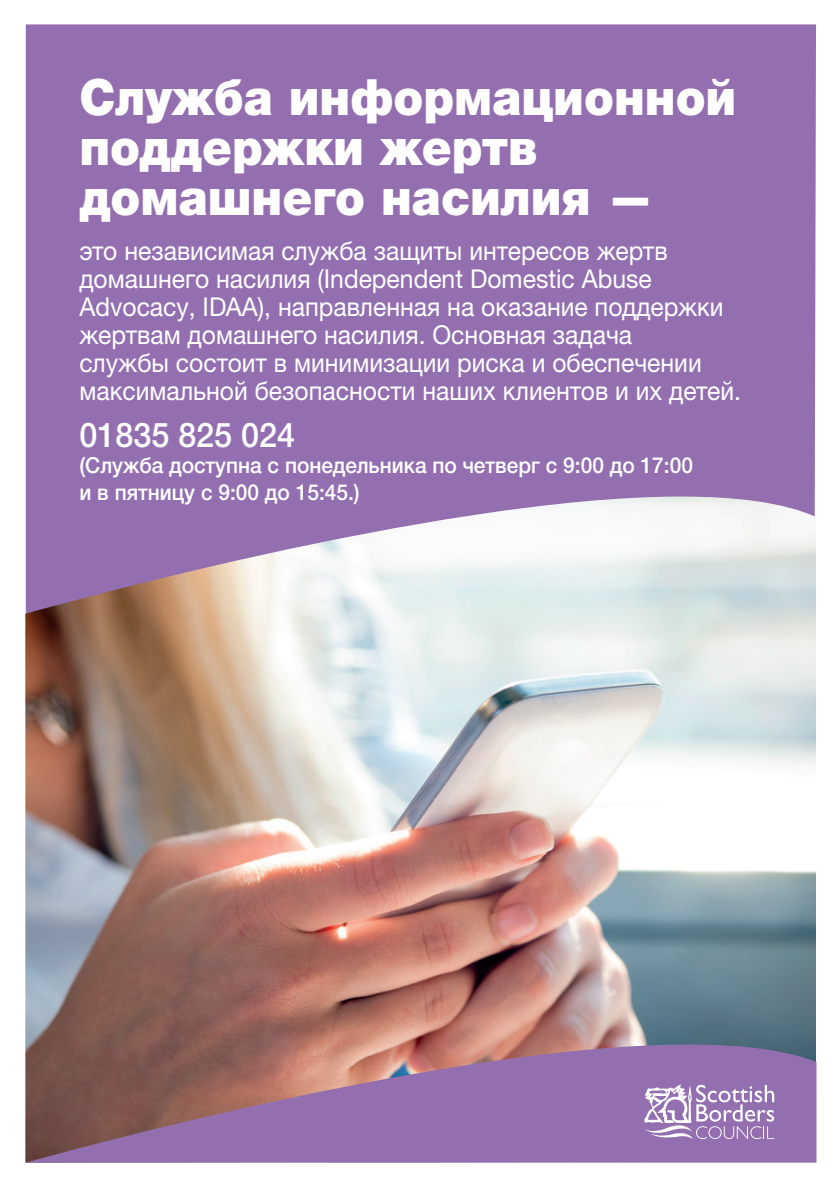
<style>
.page{position:relative;width:840px;height:1191px;background:#fff}
.page>*{position:absolute;margin:0;border:0;box-sizing:border-box;transform-origin:0 0}
.t1{font:900 50px/50px "Helvetica Neue LTW1 G";color:#fff;scale:.95 1}
.t2{font:500 34px "Helvetica Neue LTW1 G";color:#fff;scale:.95 1}
.t3{font:26px/28px "Helvetica Neue LTW1 G";color:#fff;scale:.95 1}
.t4{font:500 22px/26.4px "Helvetica Neue LTW1 G";color:#fff;scale:.95 1}
</style>
<div class="page">
<div style="left:26px;top:24px;width:789px;height:472px;background:#936fb0"></div>
<img style="left:25px;top:496px;width:790px;height:666px">
<svg style="left:26px;top:990px;width:790px;height:172px;background:#946f87"></svg>
<svg style="left:644px;top:1084px;width:129px;height:55px"></svg>
<p class="t1" style="left:79px;top:72px;width:692px">Служба информационной поддержки жертв домашнего насилия —</p>
<p class="t3" style="left:79px;top:237px;width:697px">это независимая служба защиты интересов жертв домашнего насилия (Independent Domestic Abuse Advocacy, IDAA), направленная на оказание поддержки жертвам домашнего насилия. Основная задача<br>службы состоит в минимизации риска и обеспечении максимальной безопасности наших клиентов и их детей.</p>
<p class="t2" style="left:79px;top:414px;width:228px">01835 825 024</p>
<p class="t4" style="left:79px;top:452px;width:647px">(Служба доступна с понедельника по четверг с 9:00 до 17:00 и в пятницу с 9:00 до 15:45.)</p>
</div>
